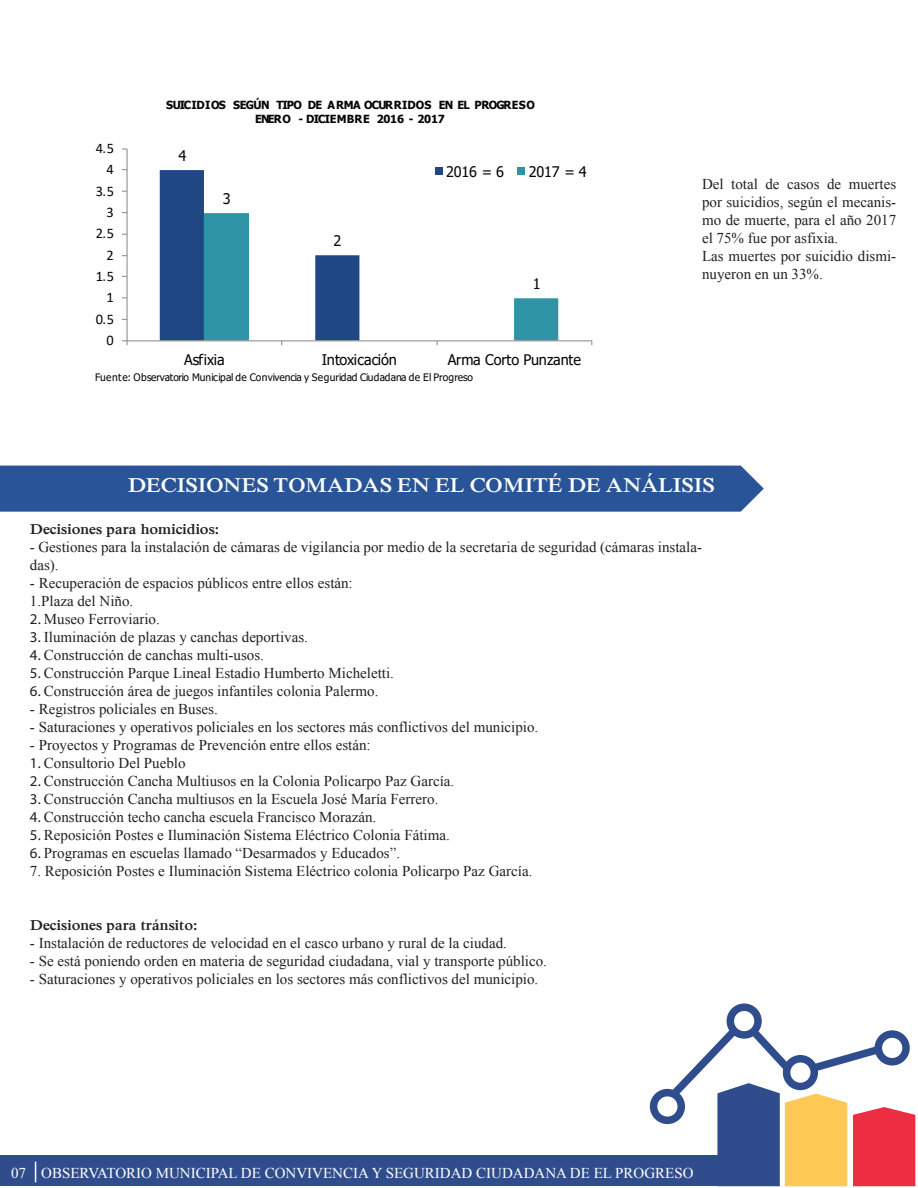
<style>
.page{position:relative;width:918px;height:1188px;background:#fff}
.page>*{position:absolute;margin:0;border:0;box-sizing:border-box;transform-origin:0 0}
.t1{font:700 21px "Iskoola Pota";color:#fff}
.t2{font:15px/18px "Iskoola Pota";color:#231f20}
.t3{font:15px "Iskoola Pota";color:#fff}
.t4{font:700 15px "Iskoola Pota";color:#231f20}
.t5{font:14.7px "Tahoma";letter-spacing:-.015em;color:#050504}
.t6{font:14.7px "Calibri";color:#050504}
.t7{font:700 11.25px/13.8px "Tahoma";letter-spacing:-.025em;color:#050504;text-align:center}
.t8{font:10.35px "Tahoma";color:#050504}
.s1{font-family:"Myriad Pro"}
</style>
<div class="page">
<div style="left:0;top:1156px;width:718px;height:30px;background:#2f4d8d"></div>
<div style="left:650px;top:1089px;width:35px;height:35px;border:8px solid #2f4d8d;border-radius:50%"></div>
<div style="left:727px;top:1003px;width:35px;height:36px;border:8px solid #2f4d8d;border-radius:50%"></div>
<svg style="left:662px;top:1020px;width:253px;height:166px"></svg>
<svg style="left:35px;top:1162px;width:1px;height:20px"></svg>
<div style="left:0;top:466px;width:764px;height:46px;background:#295598"></div>
<svg style="left:359px;top:255px;width:199px;height:85px"></svg>
<hr style="left:127px;top:149px;width:1px;height:192px;background:#878686">
<hr style="left:127px;top:340px;width:465px;height:1px;background:#878686">
<svg style="left:160px;top:170px;width:199px;height:175px"></svg>
<svg style="left:122px;top:340px;width:6px;height:5px"></svg>
<div style="left:435px;top:168px;width:8px;height:7px;background:#1f4784"></div>
<div style="left:517px;top:168px;width:8px;height:7px;background:#2f95a6"></div>
<p class="t6" style="left:96px;top:138px;width:20px">4.5</p>
<p class="t6" style="left:106px;top:159px;width:9px">4</p>
<p class="t6" style="left:96px;top:181px;width:20px">3.5</p>
<p class="t6" style="left:106px;top:202px;width:9px">3</p>
<p class="t6" style="left:96px;top:223px;width:20px">2.5</p>
<p class="t6" style="left:107px;top:245px;width:9px">2</p>
<p class="t6" style="left:96px;top:266px;width:20px">1.5</p>
<p class="t6" style="left:107px;top:287px;width:9px">1</p>
<p class="t6" style="left:96px;top:309px;width:20px">0.5</p>
<p class="t6" style="left:107px;top:330px;width:9px">0</p>
<p class="t7" style="left:166px;top:99px;width:370px">SUICIDIOS SEGÚN TIPO DE ARMA OCURRIDOS EN EL PROGRESO<br>ENERO - DICIEMBRE 2016 - 2017</p>
<p class="t5" style="left:178px;top:146px;width:9px">4</p>
<p class="t5" style="left:223px;top:188px;width:9px">3</p>
<p class="t5" style="left:333px;top:231px;width:9px">2</p>
<p class="t5" style="left:446px;top:162px;width:60px">2016 = 6</p>
<p class="t5" style="left:529px;top:162px;width:60px">2017 = 4</p>
<p class="t5" style="left:533px;top:274px;width:9px">1</p>
<p class="t5" style="left:184px;top:350px;width:42px">Asfixia</p>
<p class="t5" style="left:322px;top:350px;width:77px">Intoxicación</p>
<p class="t5" style="left:448px;top:350px;width:135px">Arma Corto Punzante</p>
<p class="t8" style="left:95px;top:370px;width:379px">Fuente: Observatorio Municipal de Convivencia y Seguridad Ciudadana de El Progreso</p>
<p class="t2" style="left:702px;top:175px;width:196px">Del total de casos de muertes por suicidios, según el mecanis&shy;mo de muerte, para el año 2017 el 75% fue por asfixia.<br>Las muertes por suicidio dismi&shy;nuyeron en un 33%.</p>
<h1 class="t1" style="left:128px;top:473px;width:588px">DECISIONES TOMADAS EN EL COMITÉ DE ANÁLISIS</h1>
<p class="t4" style="left:30px;top:520px;width:191px">Decisiones para homicidios:</p>
<p class="t2" style="left:30px;top:538px;width:674px">- Gestiones para la instalación de cámaras de vigilancia por medio de la secretaria de seguridad (cámaras instala&shy;das).</p>
<p class="t2" style="left:30px;top:574px;width:324px">- Recuperación de espacios públicos entre ellos están:<br>1.Plaza del Niño.</p>
<p class="t2" style="left:30px;top:610px;width:131px"><span class="s1">2.</span> Museo Ferroviario.</p>
<p class="t2" style="left:30px;top:628px;width:280px"><span class="s1">3.</span> Iluminación de plazas y canchas deportivas.</p>
<p class="t2" style="left:30px;top:646px;width:235px"><span class="s1">4.</span> Construcción de canchas multi-usos.</p>
<p class="t2" style="left:30px;top:664px;width:365px"><span class="s1">5.</span> Construcción Parque Lineal Estadio Humberto Micheletti.</p>
<p class="t2" style="left:30px;top:682px;width:350px"><span class="s1">6.</span> Construcción área de juegos infantiles colonia Palermo.</p>
<p class="t2" style="left:30px;top:700px;width:189px">- Registros policiales en Buses.</p>
<p class="t2" style="left:30px;top:718px;width:510px">- Saturaciones y operativos policiales en los sectores más conflictivos del municipio.</p>
<p class="t2" style="left:30px;top:736px;width:342px">- Proyectos y Programas de Prevención entre ellos están:</p>
<p class="t2" style="left:30px;top:754px;width:157px"><span class="s1">1.</span> Consultorio Del Pueblo</p>
<p class="t2" style="left:30px;top:772px;width:426px"><span class="s1">2.</span> Construcción Cancha Multiusos en la Colonia Policarpo Paz García.</p>
<p class="t2" style="left:30px;top:790px;width:410px"><span class="s1">3.</span> Construcción Cancha multiusos en la Escuela José María Ferrero.</p>
<p class="t2" style="left:30px;top:808px;width:348px"><span class="s1">4.</span> Construcción techo cancha escuela Francisco Morazán.</p>
<p class="t2" style="left:30px;top:826px;width:421px"><span class="s1">5.</span> Reposición Postes e Iluminación Sistema Eléctrico Colonia Fátima.</p>
<p class="t2" style="left:30px;top:844px;width:372px"><span class="s1">6.</span> Programas en escuelas llamado “Desarmados y Educados”.</p>
<p class="t2" style="left:30px;top:862px;width:504px">7. Reposición Postes e Iluminación Sistema Eléctrico colonia Policarpo Paz García.</p>
<p class="t4" style="left:30px;top:916px;width:169px">Decisiones para tránsito:</p>
<p class="t2" style="left:30px;top:934px;width:478px">- Instalación de reductores de velocidad en el casco urbano y rural de la ciudad.</p>
<p class="t2" style="left:30px;top:952px;width:518px">- Se está poniendo orden en materia de seguridad ciudadana, vial y transporte público.</p>
<p class="t2" style="left:30px;top:970px;width:510px">- Saturaciones y operativos policiales en los sectores más conflictivos del municipio.</p>
<p class="t3" style="left:11px;top:1164px;width:684px">07 OBSERVATORIO MUNICIPAL DE CONVIVENCIA Y SEGURIDAD CIUDADANA DE EL PROGRESO</p>
</div>
